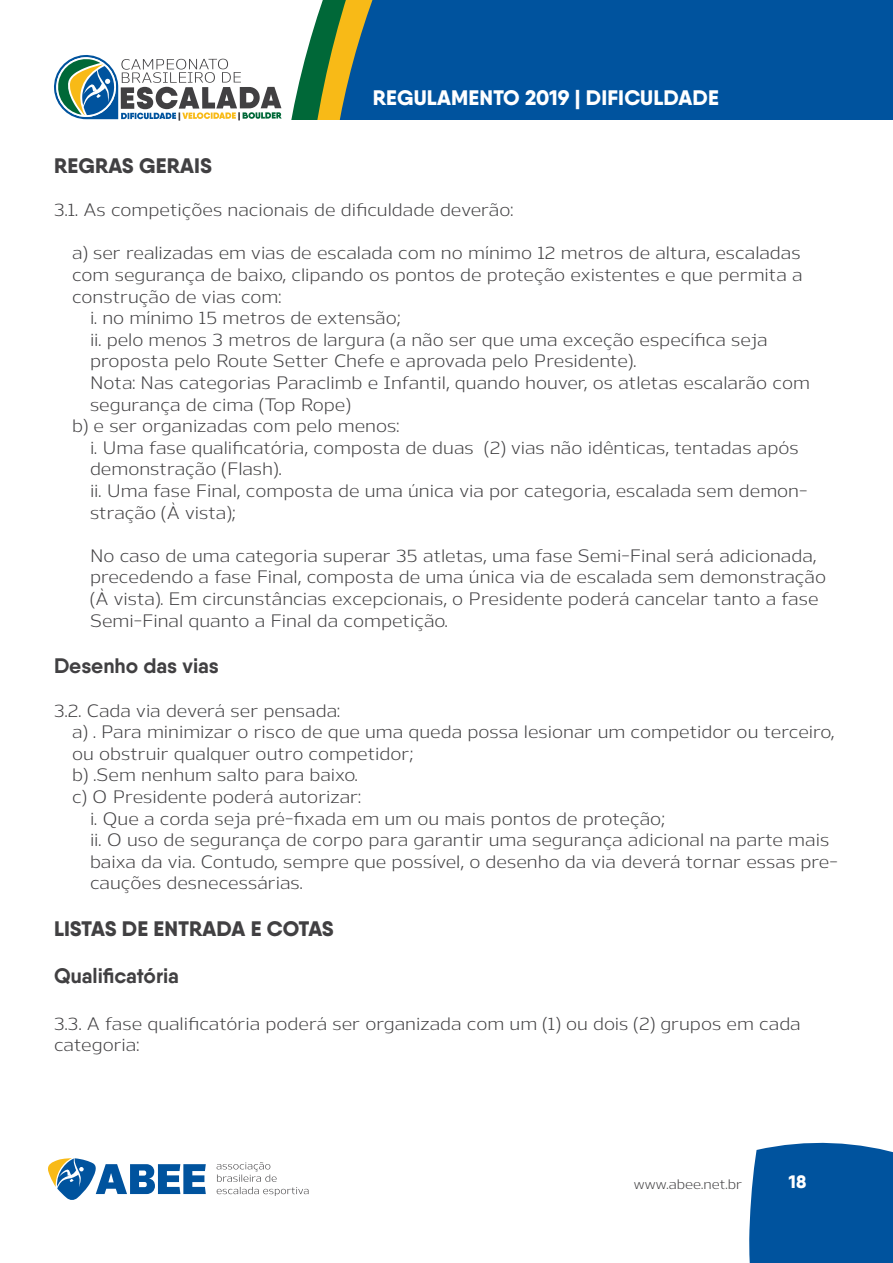
<style>
.page{position:relative;width:893px;height:1263px;background:#fff}
.page>*{position:absolute;margin:0;border:0;box-sizing:border-box;transform-origin:0 0}
.t1{font:800 21px "Qanelas";letter-spacing:.01em;color:#414042}
.t2{font:700 21px "Qanelas";color:#414042}
.t3{font:800 21px "Qanelas";letter-spacing:.01em;color:#fff}
.t4{font:18px/21.6px "Nauman";color:#414042}
.t5{font:800 18px "Qanelas";color:#fff}
.t6{font:13.8px "Nauman";color:#414042}
</style>
<div class="page">
<div style="left:749px;top:1142px;width:144px;height:121px;background:#00539e"></div>
<svg style="left:48px;top:1158px;width:158px;height:42px"></svg>
<svg style="left:217px;top:1162px;width:91px;height:34px"></svg>
<svg style="left:291px;top:67px;width:12px;height:53px"></svg>
<svg style="left:303px;top:0;width:24px;height:120px;fill:#006838"></svg>
<div style="left:327px;top:0;width:566px;height:120px;background:#00539e"></div>
<svg style="left:54px;top:55px;width:228px;height:66px"></svg>
<p class="t3" style="left:373px;top:85px;width:347px">REGULAMENTO 2019 | DIFICULDADE</p>
<p class="t1" style="left:54px;top:152px;width:159px">REGRAS GERAIS</p>
<p class="t4" style="left:54px;top:197px;width:461px">3.1. As competições nacionais de dificuldade deverão:</p>
<p class="t4" style="left:72px;top:241px;width:730px">a) ser realizadas em vias de escalada com no mínimo 12 metros de altura, escaladas</p>
<p class="t4" style="left:72px;top:262px;width:732px">com segurança de baixo, clipando os pontos de proteção existentes e que permita a</p>
<p class="t4" style="left:72px;top:284px;width:211px">construção de vias com:</p>
<p class="t4" style="left:90px;top:305px;width:312px">i. no mínimo 15 metros de extensão;</p>
<p class="t4" style="left:90px;top:327px;width:679px">ii. pelo menos 3 metros de largura (a não ser que uma exceção específica seja</p>
<p class="t4" style="left:90px;top:349px;width:548px">proposta pelo Route Setter Chefe e aprovada pelo Presidente).</p>
<p class="t4" style="left:90px;top:370px;width:721px">Nota: Nas categorias Paraclimb e Infantil, quando houver, os atletas escalarão com</p>
<p class="t4" style="left:90px;top:392px;width:262px">segurança de cima (Top Rope)</p>
<p class="t4" style="left:72px;top:413px;width:329px">b) e ser organizadas com pelo menos:</p>
<p class="t4" style="left:90px;top:435px;width:710px">i. Uma fase qualificatória, composta de duas (2) vias não idênticas, tentadas após</p>
<p class="t4" style="left:90px;top:457px;width:193px">demonstração (Flash).</p>
<p class="t4" style="left:90px;top:478px;width:719px">ii. Uma fase Final, composta de uma única via por categoria, escalada sem demon-</p>
<p class="t4" style="left:90px;top:500px;width:147px">stração (À vista);</p>
<p class="t4" style="left:90px;top:543px;width:738px">No caso de uma categoria superar 35 atletas, uma fase Semi-Final será adicionada, precedendo a fase Final, composta de uma única via de escalada sem demonstração (À vista). Em circunstâncias excepcionais, o Presidente poderá cancelar tanto a fase Semi-Final quanto a Final da competição.</p>
<p class="t2" style="left:54px;top:653px;width:167px">Desenho das vias</p>
<p class="t4" style="left:54px;top:698px;width:288px">3.2. Cada via deverá ser pensada:</p>
<p class="t4" style="left:72px;top:719px;width:764px">a) . Para minimizar o risco de que uma queda possa lesionar um competidor ou terceiro,</p>
<p class="t4" style="left:72px;top:741px;width:343px">ou obstruir qualquer outro competidor;</p>
<p class="t4" style="left:72px;top:763px;width:287px">b) .Sem nenhum salto para baixo.</p>
<p class="t4" style="left:72px;top:784px;width:291px">c) O Presidente poderá autorizar:</p>
<p class="t4" style="left:90px;top:806px;width:576px">i. Que a corda seja pré-fixada em um ou mais pontos de proteção;</p>
<p class="t4" style="left:90px;top:827px;width:741px">ii. O uso de segurança de corpo para garantir uma segurança adicional na parte mais</p>
<p class="t4" style="left:90px;top:849px;width:749px">baixa da via. Contudo, sempre que possível, o desenho da via deverá tornar essas pre-</p>
<p class="t4" style="left:90px;top:871px;width:214px">cauções desnecessárias.</p>
<p class="t1" style="left:54px;top:915px;width:281px">LISTAS DE ENTRADA E COTAS</p>
<p class="t2" style="left:54px;top:962px;width:126px">Qualificatória</p>
<p class="t4" style="left:54px;top:1011px;width:748px">3.3. A fase qualificatória poderá ser organizada com um (1) ou dois (2) grupos em cada categoria:</p>
<p class="t6" style="left:634px;top:1173px;width:110px">www.abee.net.br</p>
<p class="t5" style="left:789px;top:1170px;width:19px">18</p>
</div>
